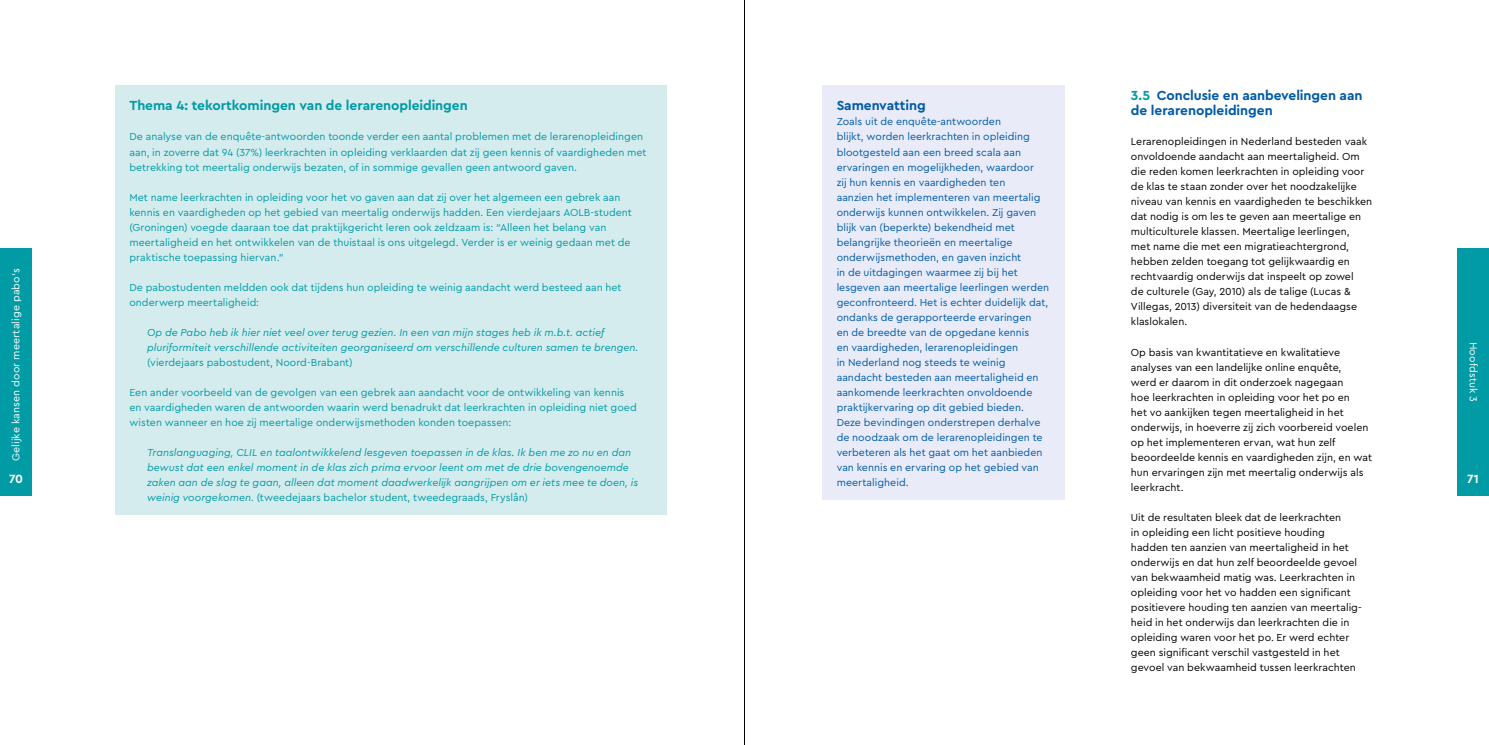
<style>
.page{position:relative;width:1489px;height:745px;background:#fff}
.page>*{position:absolute;margin:0;border:0;box-sizing:border-box;transform-origin:0 0}
.t1{font:700 13.75px/15px "Cera PRO";letter-spacing:-.005em;color:#005aa7}
.t2{font:700 13.75px "Cera PRO";letter-spacing:-.005em;color:#009ba4}
.t3{font:700 12.5px "Cera PRO";color:#fff}
.t4{font:10.62px/15px "Cera PRO";color:#000}
.t5{font:10.62px/15px "Cera PRO";letter-spacing:.005em;color:#009ba4}
.t6{font:10.62px/15px "Cera PRO";letter-spacing:.005em;color:#005aa7}
.t7{font:italic 10.62px/15px "Cera PRO";color:#009ba4}
.t8{font:10.62px "Cera PRO";letter-spacing:.01em;color:#fff}
.s1{font-style:normal}
.s2{color:#009ba4}
</style>
<div class="page">
<div style="left:1456px;top:248px;width:32px;height:247px;background:#009ba4"></div>
<div style="left:0;top:248px;width:32px;height:247px;background:#009ba4"></div>
<div style="left:115px;top:85px;width:551px;height:429px;background:#d5ecee"></div>
<div style="left:822px;top:85px;width:243px;height:414px;background:#e9ecf8"></div>
<hr style="left:744px;top:0;width:1px;height:744px;background:#000">
<p class="t8" style="left:9px;top:461px;width:194px;rotate:-90deg">Gelijke kansen door meertalige pabo’s</p>
<p class="t3" style="left:9px;top:470px;width:15px">70</p>
<p class="t2" style="left:129px;top:97px;width:340px">Thema 4: tekortkomingen van de lerarenopleidingen</p>
<p class="t5" style="left:129px;top:129px;width:518px">De analyse van de enquête-antwoorden toonde verder een aantal problemen met de lerarenopleidingen aan, in zoverre dat 94 (37%) leerkrachten in opleiding verklaarden dat zij geen kennis of vaardigheden met betrekking tot meertalig onderwijs bezaten, of in sommige gevallen geen antwoord gaven.</p>
<p class="t5" style="left:129px;top:189px;width:504px">Met name leerkrachten in opleiding voor het vo gaven aan dat zij over het algemeen een gebrek aan kennis en vaardigheden op het gebied van meertalig onderwijs hadden. Een vierdejaars AOLB-student (Groningen) voegde daaraan toe dat praktijkgericht leren ook zeldzaam is: “Alleen het belang van meertaligheid en het ontwikkelen van de thuistaal is ons uitgelegd. Verder is er weinig gedaan met de praktische toepassing hiervan.”</p>
<p class="t5" style="left:129px;top:279px;width:494px">De pabostudenten meldden ook dat tijdens hun opleiding te weinig aandacht werd besteed aan het onderwerp meertaligheid:</p>
<p class="t7" style="left:147px;top:324px;width:493px">Op de Pabo heb ik hier niet veel over terug gezien. In een van mijn stages heb ik m.b.t. actief pluriformiteit verschillende activiteiten georganiseerd om verschillende culturen samen te brengen.</p>
<p class="t5" style="left:147px;top:354px;width:207px">(vierdejaars pabostudent, Noord-Brabant)</p>
<p class="t5" style="left:129px;top:384px;width:509px">Een ander voorbeeld van de gevolgen van een gebrek aan aandacht voor de ontwikkeling van kennis en vaardigheden waren de antwoorden waarin werd benadrukt dat leerkrachten in opleiding niet goed wisten wanneer en hoe zij meertalige onderwijsmethoden konden toepassen:</p>
<p class="t7" style="left:147px;top:444px;width:492px">Translanguaging, CLIL en taalontwikkelend lesgeven toepassen in de klas. Ik ben me zo nu en dan bewust dat een enkel moment in de klas zich prima ervoor leent om met de drie bovengenoemde zaken aan de slag te gaan, alleen dat moment daadwerkelijk aangrijpen om er iets mee te doen, is weinig voorgekomen. <span class="s1">(tweedejaars bachelor student, tweedegraads, Fryslân)</span></p>
<p class="t1" style="left:836px;top:98px;width:91px">Samenvatting</p>
<p class="t6" style="left:836px;top:114px;width:214px">Zoals uit de enquête-antwoorden<br>blijkt, worden leerkrachten in opleiding blootgesteld aan een breed scala aan ervaringen en mogelijkheden, waardoor<br>zij hun kennis en vaardigheden ten<br>aanzien het implementeren van meertalig onderwijs kunnen ontwikkelen. Zij gaven blijk van (beperkte) bekendheid met belangrijke theorieën en meertalige onderwijsmethoden, en gaven inzicht<br>in de uitdagingen waarmee zij bij het lesgeven aan meertalige leerlingen werden geconfronteerd. Het is echter duidelijk dat, ondanks de gerapporteerde ervaringen<br>en de breedte van de opgedane kennis<br>en vaardigheden, lerarenopleidingen<br>in Nederland nog steeds te weinig aandacht besteden aan meertaligheid en aankomende leerkrachten onvoldoende praktijkervaring op dit gebied bieden.<br>Deze bevindingen onderstrepen derhalve de noodzaak om de lerarenopleidingen te verbeteren als het gaat om het aanbieden van kennis en ervaring op het gebied van meertaligheid.</p>
<p class="t1" style="left:1130px;top:87px;width:233px"><span class="s2">3.5</span> Conclusie en aanbevelingen aan de lerarenopleidingen</p>
<p class="t4" style="left:1130px;top:134px;width:243px">Lerarenopleidingen in Nederland besteden vaak onvoldoende aandacht aan meertaligheid. Om die reden komen leerkrachten in opleiding voor de klas te staan zonder over het noodzakelijke niveau van kennis en vaardigheden te beschikken dat nodig is om les te geven aan meertalige en multiculturele klassen. Meertalige leerlingen,<br>met name die met een migratieachtergrond, hebben zelden toegang tot gelijkwaardig en rechtvaardig onderwijs dat inspeelt op zowel<br>de culturele (Gay, 2010) als de talige (Lucas &amp; Villegas, 2013) diversiteit van de hedendaagse klaslokalen.</p>
<p class="t4" style="left:1130px;top:344px;width:243px">Op basis van kwantitatieve en kwalitatieve analyses van een landelijke online enquête,<br>werd er daarom in dit onderzoek nagegaan<br>hoe leerkrachten in opleiding voor het po en<br>het vo aankijken tegen meertaligheid in het onderwijs, in hoeverre zij zich voorbereid voelen op het implementeren ervan, wat hun zelf beoordeelde kennis en vaardigheden zijn, en wat hun ervaringen zijn met meertalig onderwijs als leerkracht.</p>
<p class="t4" style="left:1130px;top:509px;width:231px">Uit de resultaten bleek dat de leerkrachten<br>in opleiding een licht positieve houding hadden ten aanzien van meertaligheid in het onderwijs en dat hun zelf beoordeelde gevoel van bekwaamheid matig was. Leerkrachten in opleiding voor het vo hadden een significant positievere houding ten aanzien van meertalig&shy;heid in het onderwijs dan leerkrachten die in opleiding waren voor het po. Er werd echter geen significant verschil vastgesteld in het gevoel van bekwaamheid tussen leerkrachten</p>
<p class="t8" style="left:1480px;top:341px;width:62px;rotate:90deg">Hoofdstuk 3</p>
<p class="t3" style="left:1466px;top:470px;width:13px">71</p>
</div>
